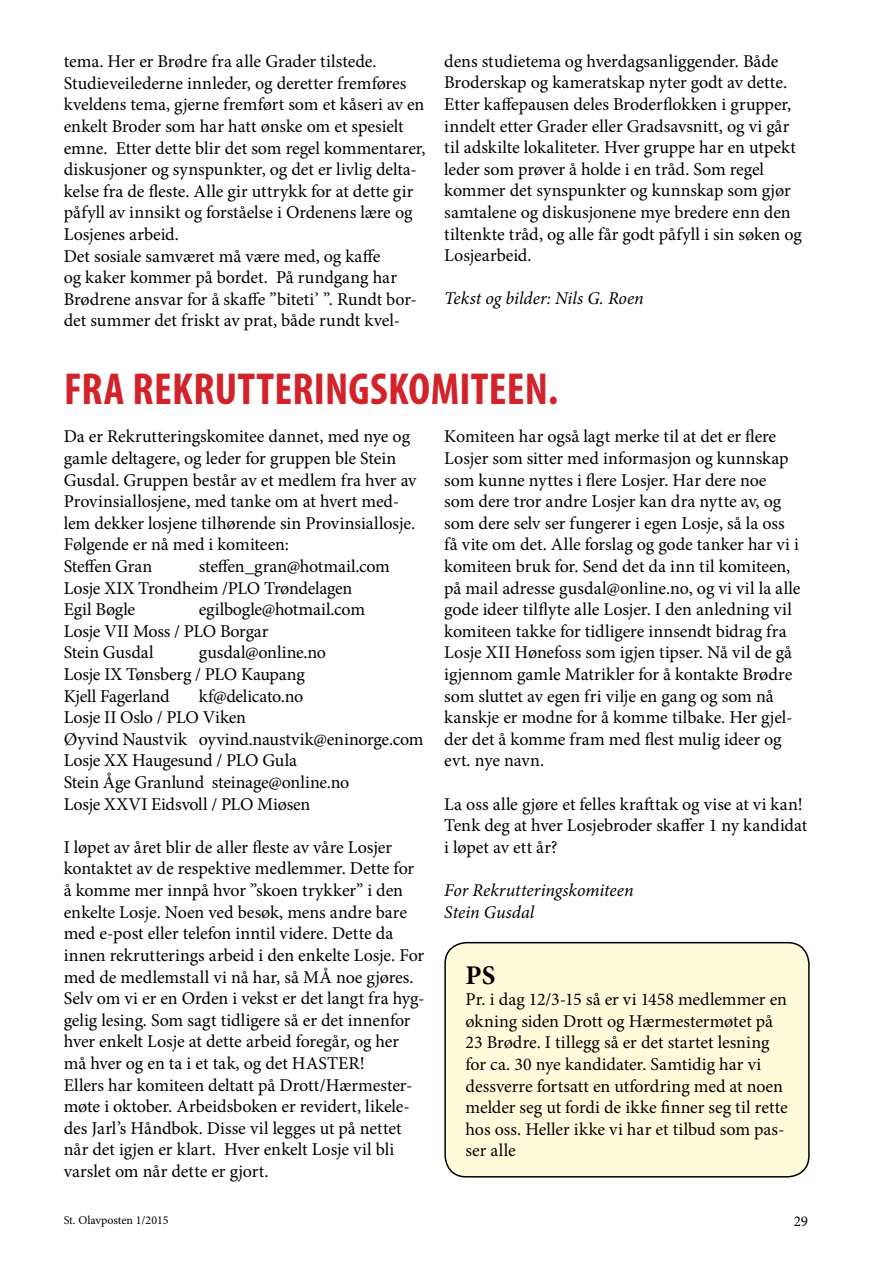
<style>
.page{position:relative;width:893px;height:1263px;background:#fff}
.page>*{position:absolute;margin:0;border:0;box-sizing:border-box;transform-origin:0 0}
.t1{font:700 condensed 45px "Myriad Pro";letter-spacing:.005em;color:#d2232a}
.t2{font:700 27px "Minion Pro";color:#000}
.t3{font:18px/21.6px "Minion Pro";letter-spacing:-.005em;color:#000}
.t4{font:italic 18px/21.6px "Minion Pro";letter-spacing:-.005em;color:#000}
.t5{font:15px "Minion Pro";color:#000}
.t6{font:12px "Minion Pro";color:#000}
</style>
<div class="page">
<div style="left:445px;top:943px;width:364px;height:234px;background:#fffcdb;border-radius:21px"></div>
<div style="left:444px;top:942px;width:366px;height:235px;border:2px solid #000;border-radius:21px"></div>
<p class="t3" style="left:64px;top:51px;width:363px">tema. Her er Brødre fra alle Grader tilstede.<br>Studieveilederne innleder, og deretter fremføres kveldens tema, gjerne fremført som et kåseri av en enkelt Broder som har hatt ønske om et spesielt emne. Etter dette blir det som regel kommentarer, diskusjoner og synspunkter, og det er livlig delta&shy;kelse fra de fleste. Alle gir uttrykk for at dette gir påfyll av innsikt og forståelse i Ordenens lære og Losjenes arbeid.<br>Det sosiale samværet må være med, og kaffe<br>og kaker kommer på bordet. På rundgang har Brødrene ansvar for å skaffe ”biteti’ ”. Rundt bor&shy;det summer det friskt av prat, både rundt kvel-</p>
<p class="t3" style="left:444px;top:50px;width:359px">dens studietema og hverdagsanliggender. Både Broderskap og kameratskap nyter godt av dette.<br>Etter kaffepausen deles Broderflokken i grupper, inndelt etter Grader eller Gradsavsnitt, og vi går til adskilte lokaliteter. Hver gruppe har en utpekt leder som prøver å holde i en tråd. Som regel kommer det synspunkter og kunnskap som gjør samtalene og diskusjonene mye bredere enn den tiltenkte tråd, og alle får godt påfyll i sin søken og Losjearbeid.</p>
<p class="t4" style="left:444px;top:288px;width:201px">Tekst og bilder: Nils G. Roen</p>
<h1 class="t1" style="left:64px;top:361px;width:496px">FRA REKRUTTERINGSKOMITEEN.</h1>
<p class="t3" style="left:64px;top:426px;width:354px">Da er Rekrutteringskomitee dannet, med nye og gamle deltagere, og leder for gruppen ble Stein Gusdal. Gruppen består av et medlem fra hver av Provinsiallosjene, med tanke om at hvert med&shy;lem dekker losjene tilhørende sin Provinsiallosje.<br>Følgende er nå med i komiteen:<br>Steffen Gran</p>
<p class="t3" style="left:444px;top:426px;width:358px">Komiteen har også lagt merke til at det er flere Losjer som sitter med informasjon og kunnskap som kunne nyttes i flere Losjer. Har dere noe som dere tror andre Losjer kan dra nytte av, og som dere selv ser fungerer i egen Losje, så la oss få vite om det. Alle forslag og gode tanker har vi i komiteen bruk for. Send det da inn til komiteen, på mail adresse gusdal@online.no, og vi vil la alle gode ideer tilflyte alle Losjer. I den anledning vil komiteen takke for tidligere innsendt bidrag fra Losje XII Hønefoss som igjen tipser. Nå vil de gå igjennom gamle Matrikler for å kontakte Brødre som sluttet av egen fri vilje en gang og som nå kanskje er modne for å komme tilbake. Her gjel&shy;der det å komme fram med flest mulig ideer og evt. nye navn.</p>
<p class="t3" style="left:444px;top:793px;width:365px">La oss alle gjøre et felles krafttak og vise at vi kan!<br>Tenk deg at hver Losjebroder skaffer 1 ny kandidat i løpet av ett år?</p>
<p class="t4" style="left:444px;top:879px;width:191px">For Rekrutteringskomiteen<br>Stein Gusdal</p>
<p class="t3" style="left:64px;top:556px;width:328px;text-indent:135px">steffen_gran@hotmail.com<br>Losje XIX Trondheim /PLO Trøndelagen<br>Egil Bøgle</p>
<p class="t3" style="left:64px;top:599px;width:303px;text-indent:135px">egilbogle@hotmail.com<br>Losje VII Moss / PLO Borgar<br>Stein Gusdal</p>
<p class="t3" style="left:64px;top:642px;width:264px;text-indent:135px">gusdal@online.no<br>Losje IX Tønsberg / PLO Kaupang<br>Kjell Fagerland</p>
<p class="t3" style="left:64px;top:685px;width:361px;text-indent:135px">kf@delicato.no<br>Losje II Oslo / PLO Viken<br>Øyvind Naustvik oyvind.naustvik@eninorge.com<br>Losje XX Haugesund / PLO Gula<br>Stein Åge Granlund steinage@online.no<br>Losje XXVI Eidsvoll / PLO Miøsen</p>
<p class="t3" style="left:64px;top:836px;width:362px">I løpet av året blir de aller fleste av våre Losjer kontaktet av de respektive medlemmer. Dette for å komme mer innpå hvor ”skoen trykker” i den enkelte Losje. Noen ved besøk, mens andre bare med e-post eller telefon inntil videre. Dette da innen rekrutterings arbeid i den enkelte Losje. For med de medlemstall vi nå har, så MÅ noe gjøres.<br>Selv om vi er en Orden i vekst er det langt fra hyg&shy;gelig lesing. Som sagt tidligere så er det innenfor hver enkelt Losje at dette arbeid foregår, og her må hver og en ta i et tak, og det HASTER!<br>Ellers har komiteen deltatt på Drott/Hærmester&shy;møte i oktober. Arbeidsboken er revidert, likele&shy;des Jarl’s Håndbok. Disse vil legges ut på nettet når det igjen er klart. Hver enkelt Losje vil bli varslet om når dette er gjort.</p>
<h2 class="t2" style="left:466px;top:956px;width:31px">PS</h2>
<p class="t3" style="left:466px;top:989px;width:324px">Pr. i dag 12/3-15 så er vi 1458 medlemmer en økning siden Drott og Hærmestermøtet på 23 Brødre. I tillegg så er det startet lesning for ca. 30 nye kandidater. Samtidig har vi dessverre fortsatt en utfordring med at noen melder seg ut fordi de ikke finner seg til rette hos oss. Heller ikke vi har et tilbud som pas&shy;ser alle</p>
<p class="t6" style="left:64px;top:1211px;width:106px">St. Olavposten 1/2015</p>
<p class="t5" style="left:794px;top:1211px;width:16px">29</p>
</div>
